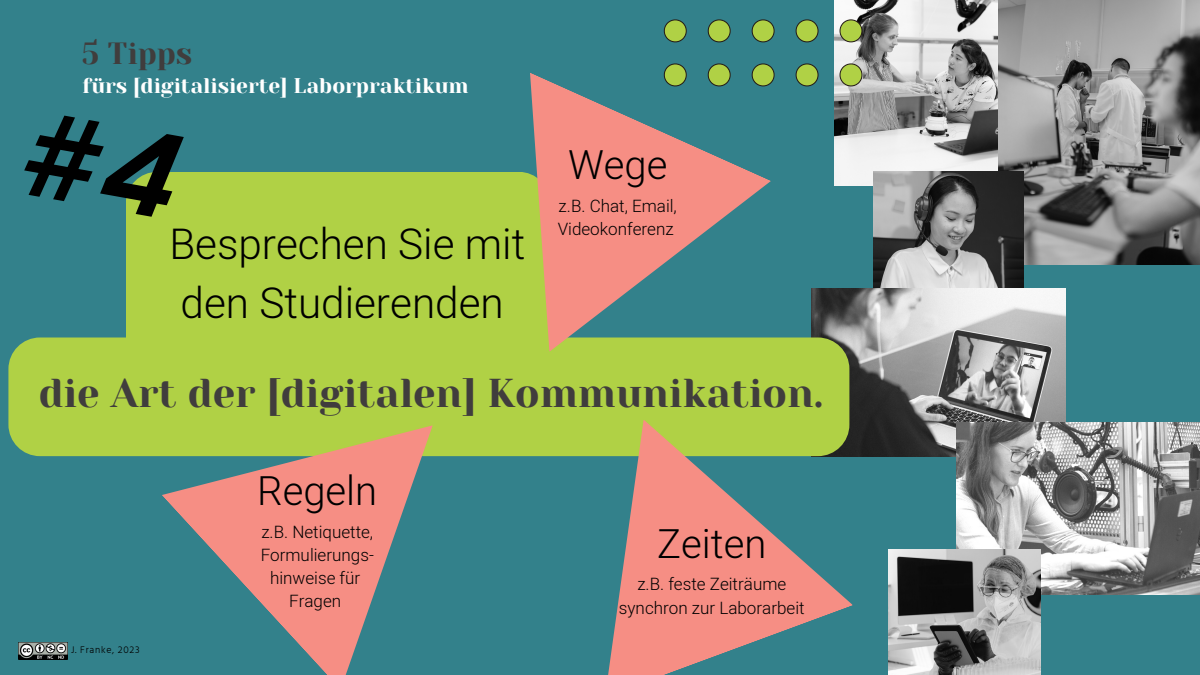
<style>
.page{position:relative;width:1200px;height:675px;background:#33818b}
.page>*{position:absolute;margin:0;border:0;box-sizing:border-box;transform-origin:0 0}
.t1{font:300 42.2px/58.5px "Mardoto";color:#000}
.t2{font:40.1px "Yeseva One";color:#403d3d}
.t3{font:300 40px "Mardoto";color:#000}
.t4{font:30.6px "Yeseva One";color:#403d3d}
.t5{font:21.2px "Yeseva One";color:#fff}
.t6{font:300 17px/23.2px "Mardoto";color:#000;text-align:center}
.t7{font:300 9.9px "Hind Siliguri";letter-spacing:.075em;color:#000}
</style>
<div class="page">
<img style="left:835px;top:0;width:163px;height:186px">
<img style="left:998px;top:0;width:202px;height:264px">
<img style="left:874px;top:172px;width:150px;height:117px">
<img style="left:812px;top:289px;width:253px;height:168px">
<img style="left:956px;top:422px;width:244px;height:173px">
<img style="left:888px;top:549px;width:153px;height:126px">
<div style="left:8px;top:338px;width:841px;height:118px;background:#b0d145;border-radius:32px"></div>
<div style="left:126px;top:172px;width:424px;height:250px;background:#b0d145;border-radius:31px"></div>
<img style="left:19px;top:642px;width:48px;height:17px">
<svg style="left:530px;top:73px;width:241px;height:279px"></svg>
<svg style="left:605px;top:420px;width:248px;height:255px;fill:#f28e84"></svg>
<svg style="left:663px;top:19px;width:24px;height:24px"></svg>
<svg style="left:707px;top:19px;width:24px;height:24px"></svg>
<svg style="left:751px;top:19px;width:24px;height:24px"></svg>
<svg style="left:795px;top:19px;width:24px;height:24px"></svg>
<svg style="left:839px;top:19px;width:24px;height:24px"></svg>
<svg style="left:663px;top:63px;width:24px;height:24px"></svg>
<svg style="left:707px;top:63px;width:24px;height:24px"></svg>
<svg style="left:751px;top:63px;width:24px;height:24px"></svg>
<svg style="left:795px;top:63px;width:24px;height:24px"></svg>
<svg style="left:839px;top:63px;width:24px;height:24px"></svg>
<svg style="left:162px;top:425px;width:271px;height:250px"></svg>
<h3 class="t4" style="left:82px;top:36px;width:112px">5 Tipps</h3>
<p class="t5" style="left:82px;top:74px;width:388px">fürs [digitalisierte] Laborpraktikum</p>
<h1 class="t1" style="left:169px;top:215px;width:357px">Besprechen Sie mit den Studierenden</h1>
<h3 class="t3" style="left:568px;top:142px;width:101px">Wege</h3>
<p class="t6" style="left:558px;top:194px;width:121px;text-align:left">z.B. Chat, Email,<br>Videokonferenz</p>
<h2 class="t2" style="left:39px;top:370px;width:786px">die Art der [digitalen] Kommunikation.</h2>
<p class="t7" style="left:71px;top:644px;width:70px">J. Franke, 2023</p>
<h3 class="t3" style="left:257px;top:468px;width:122px">Regeln</h3>
<p class="t6" style="left:261px;top:520px;width:115px">z.B. Netiquette,<br>Formulierungs&shy;hinweise für<br>Fragen</p>
<h3 class="t3" style="left:657px;top:521px;width:111px">Zeiten</h3>
<p class="t6" style="left:619px;top:573px;width:187px">z.B. feste Zeiträume synchron zur Laborarbeit</p>
</div>
